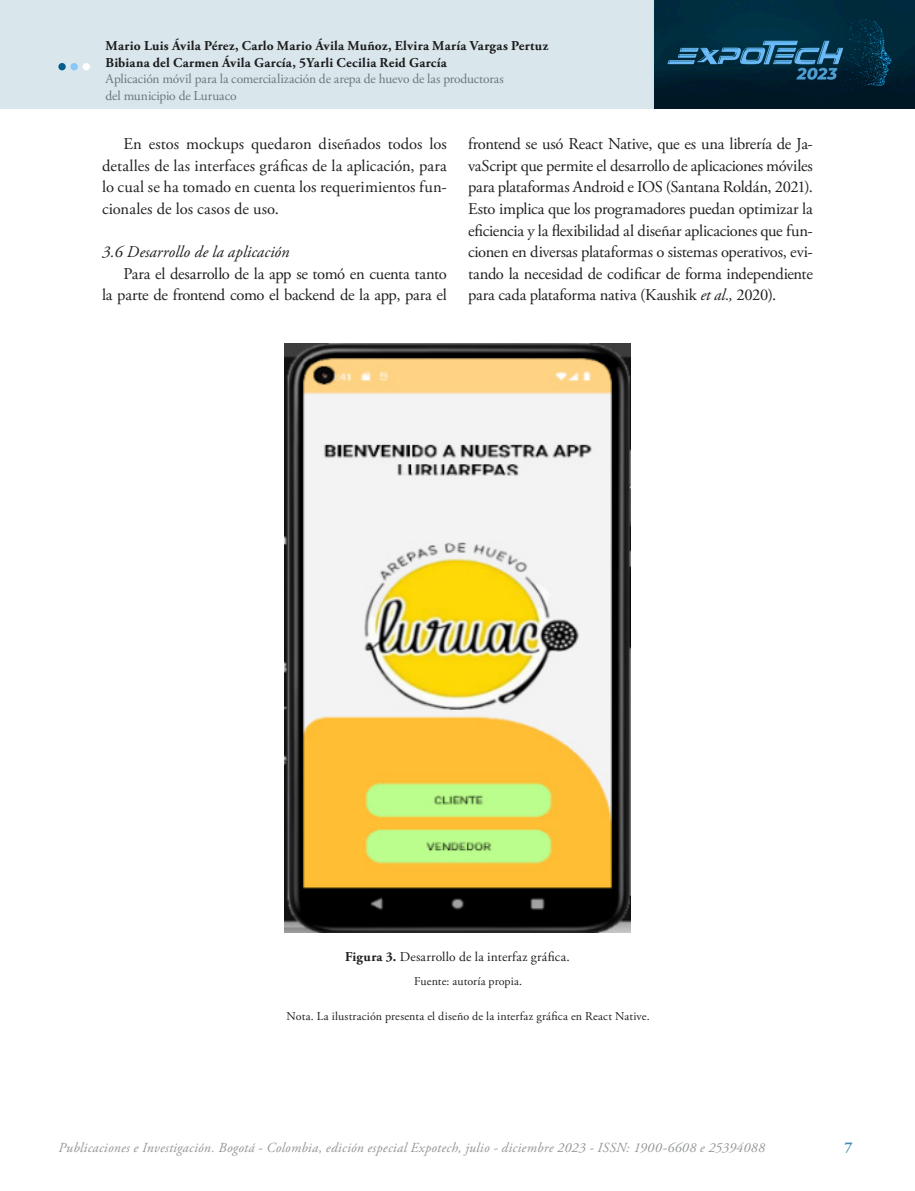
<style>
.page{position:relative;width:915px;height:1191px;background:#fff}
.page>*{position:absolute;margin:0;border:0;box-sizing:border-box;transform-origin:0 0}
.TEXTO_CORRIDO{font:16.5px/21.6px "Adobe Garamond Pro";letter-spacing:-.02em;color:#231f20;text-align:justify}
._3_Subtitulos{font:italic 16.5px "Adobe Garamond Pro";letter-spacing:.005em;color:#231f20}
.t1{font:700 15px "Adobe Garamond Pro";color:#3f8daf}
.t2{font:italic 13.8px "Adobe Garamond Pro";letter-spacing:.02em;color:#939598}
.t3{font:700 13.5px/16.5px "Adobe Garamond Pro";letter-spacing:.015em;color:#231f20}
.t4{font:13.5px/16.5px "Adobe Garamond Pro";letter-spacing:-.01em;color:#808285}
._3_Figura_1_linea{font:13.5px "Adobe Garamond Pro";letter-spacing:.015em;color:#231f20}
.Fuente{font:12px "Adobe Garamond Pro";color:#231f20}
.s1{font-style:italic}
.s2{font-weight:700}
</style>
<div class="page">
<img style="left:0;top:0;width:914px;height:109px">
<div style="left:58px;top:63px;width:8px;height:7px;background:#055e8a;border-radius:50%"></div>
<div style="left:70px;top:63px;width:8px;height:7px;background:#89c7f8;border-radius:50%"></div>
<div style="left:83px;top:63px;width:7px;height:7px;background:#fff;border-radius:50%"></div>
<img style="left:284px;top:344px;width:346px;height:588px">
<p class="t3" style="left:106px;top:38px;width:444px">Mario Luis Ávila Pérez, Carlo Mario Ávila Muñoz, Elvira María Vargas Pertuz<br>Bibiana del Carmen Ávila García, 5Yarli Cecilia Reid García</p>
<p class="t4" style="left:106px;top:71px;width:399px">Aplicación móvil para la comercialización de arepa de huevo de las productoras del municipio de Luruaco</p>
<p class="TEXTO_CORRIDO" style="left:102px;top:134px;width:346px;text-indent:21px">En estos mockups quedaron diseñados todos los detalles de las interfaces gráficas de la aplicación, para lo cual se ha tomado en cuenta los requerimientos fun&shy;cionales de los casos de uso.</p>
<p class="_3_Subtitulos" style="left:102px;top:242px;width:189px">3.6 Desarrollo de la aplicación</p>
<p class="TEXTO_CORRIDO" style="left:102px;top:263px;width:346px;text-align:right">Para el desarrollo de la app se tomó en cuenta tanto<br>la parte de frontend como el backend de la app, para el</p>
<p class="TEXTO_CORRIDO" style="left:468px;top:134px;width:346px">frontend se usó React Native, que es una librería de Ja&shy;vaScript que permite el desarrollo de aplicaciones móviles para plataformas Android e IOS (Santana Roldán, 2021).<br>Esto implica que los programadores puedan optimizar la eficiencia y la flexibilidad al diseñar aplicaciones que fun&shy;cionen en diversas plataformas o sistemas operativos, evi&shy;tando la necesidad de codificar de forma independiente para cada plataforma nativa (Kaushik <span class="s1">et al.,</span> 2020).</p>
<p class="_3_Figura_1_linea" style="left:345px;top:949px;width:226px"><span class="s2">Figura 3.</span> Desarrollo de la interfaz gráfica.</p>
<p class="Fuente" style="left:414px;top:974px;width:109px">Fuente: autoría propia.</p>
<p class="Fuente" style="left:286px;top:1009px;width:364px">Nota. La ilustración presenta el diseño de la interfaz gráfica en React Native.</p>
<p class="t2" style="left:58px;top:1139px;width:708px">Publicaciones e Investigación. Bogotá - Colombia, edición especial Expotech, julio - diciembre 2023 - ISSN: 1900-6608 e 25394088</p>
<p class="t1" style="left:844px;top:1138px;width:9px">7</p>
</div>
